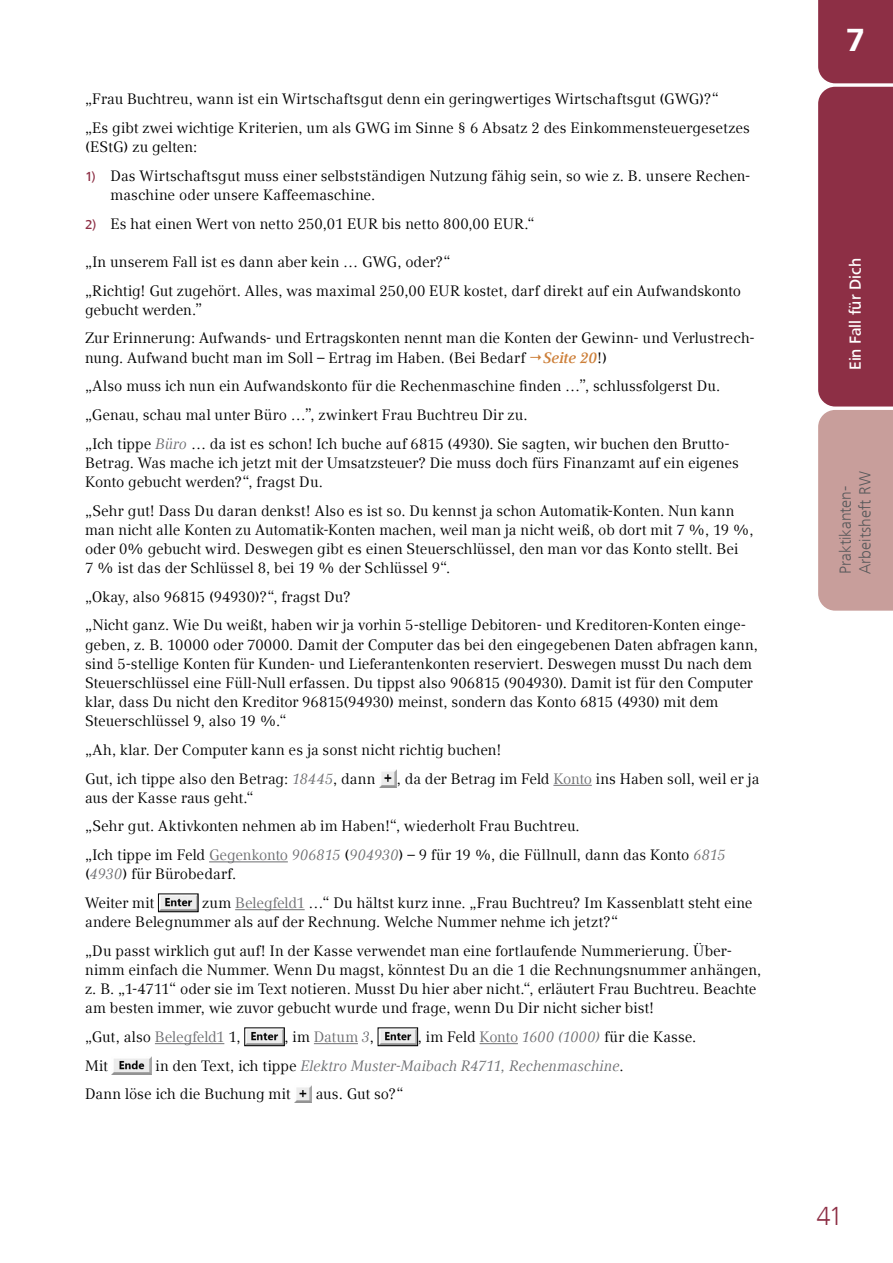
<style>
.page{position:relative;width:893px;height:1263px;background:#fff}
.page>*{position:absolute;margin:0;border:0;box-sizing:border-box;transform-origin:0 0}
.t1{font:700 33px "Frutiger Next Com";color:#fff}
.t2{font:300 27px "Frutiger Next Com";color:#8d2f45}
.t3{font:300 16.5px/19.8px "Frutiger Next Com";color:#58595b}
.t4{font:500 16.5px "Frutiger Next Com";color:#fff}
.Standard__nach_Liste{font:15px/19.2px "Compatil TDATEV";letter-spacing:.005em;color:#000}
.t5{font:italic 15px "Compatil TDATEV";letter-spacing:.005em;color:#6d6e71}
.t6{font:15px "Compatil TDATEV";letter-spacing:.02em;color:#6d6e71}
.s1{font-family:"Frutiger Next Com";font-weight:500;font-size:13.5px;color:#8d2f45}
.s2{font-weight:700;font-style:italic;color:#cd803a}
.s3{font-style:italic;color:#6d6e71}
.s4{color:#6d6e71}
.s5{color:#000}
.s6{font-style:italic}
.s7{font-style:normal;color:#000}
</style>
<div class="page">
<svg style="left:818px;top:0;width:75px;height:611px;background:#a25764"></svg>
<hr style="left:553px;top:785px;width:39px;height:1px;background:#6d6e71">
<hr style="left:209px;top:861px;width:79px;height:1px;background:#6d6e71">
<hr style="left:235px;top:909px;width:70px;height:1px;background:#6d6e71">
<hr style="left:155px;top:1043px;width:69px;height:1px;background:#6d6e71">
<hr style="left:314px;top:1043px;width:44px;height:1px;background:#6d6e71">
<hr style="left:480px;top:1043px;width:38px;height:1px;background:#6d6e71">
<img style="left:380px;top:770px;width:17px;height:17px">
<img style="left:160px;top:896px;width:36px;height:14px">
<div style="left:158px;top:894px;width:40px;height:18px;border:1px solid #000"></div>
<img style="left:247px;top:1030px;width:35px;height:14px">
<div style="left:245px;top:1028px;width:39px;height:18px;border:1px solid #000"></div>
<img style="left:380px;top:1030px;width:36px;height:14px">
<div style="left:378px;top:1028px;width:40px;height:18px;border:1px solid #000"></div>
<img style="left:112px;top:1057px;width:40px;height:17px">
<img style="left:294px;top:1085px;width:18px;height:18px">
<p class="Standard__nach_Liste" style="left:85px;top:90px;width:635px">„Frau Buchtreu, wann ist ein Wirtschaftsgut denn ein geringwertiges Wirtschaftsgut (GWG)?“</p>
<p class="Standard__nach_Liste" style="left:85px;top:118px;width:666px">„Es gibt zwei wichtige Kriterien, um als GWG im Sinne § 6 Absatz 2 des Einkommensteuergesetzes (EStG) zu gelten:</p>
<p class="Standard__nach_Liste" style="left:111px;top:166px;width:641px;text-indent:-26px"><span class="s1">1)</span> Das Wirtschaftsgut muss einer selbstständigen Nutzung fähig sein, so wie z. B. unsere Rechen&shy;maschine oder unsere Kaffeemaschine.</p>
<p class="Standard__nach_Liste" style="left:85px;top:214px;width:451px"><span class="s1">2)</span> Es hat einen Wert von netto 250,01 EUR bis netto 800,00 EUR.“</p>
<p class="Standard__nach_Liste" style="left:85px;top:252px;width:367px">„In unserem Fall ist es dann aber kein … GWG, oder?“</p>
<p class="Standard__nach_Liste" style="left:85px;top:281px;width:657px">„Richtig! Gut zugehört. Alles, was maximal 250,00 EUR kostet, darf direkt auf ein Aufwandskonto gebucht werden.”</p>
<p class="Standard__nach_Liste" style="left:85px;top:329px;width:671px">Zur Erinnerung: Aufwands- und Ertragskonten nennt man die Konten der Gewinn- und Verlustrech&shy;nung. Aufwand bucht man im Soll – Ertrag im Haben. (Bei Bedarf <span class="s2">Seite 20</span>!)</p>
<p class="Standard__nach_Liste" style="left:85px;top:377px;width:637px">„Also muss ich nun ein Aufwandskonto für die Rechenmaschine finden …”, schlussfolgerst Du.</p>
<p class="Standard__nach_Liste" style="left:85px;top:405px;width:444px">„Genau, schau mal unter Büro …”, zwinkert Frau Buchtreu Dir zu.</p>
<p class="Standard__nach_Liste" style="left:85px;top:434px;width:655px">„Ich tippe <span class="s3">Büro</span> … da ist es schon! Ich buche auf 6815 (4930). Sie sagten, wir buchen den Brutto-<br>Betrag. Was mache ich jetzt mit der Umsatzsteuer? Die muss doch fürs Finanzamt auf ein eigenes<br>Konto gebucht werden?“, fragst Du.</p>
<p class="Standard__nach_Liste" style="left:85px;top:501px;width:670px">„Sehr gut! Dass Du daran denkst! Also es ist so. Du kennst ja schon Automatik-Konten. Nun kann man nicht alle Konten zu Automatik-Konten machen, weil man ja nicht weiß, ob dort mit 7 %, 19 %, oder 0% gebucht wird. Deswegen gibt es einen Steuerschlüssel, den man vor das Konto stellt. Bei<br>7 % ist das der Schlüssel 8, bei 19 % der Schlüssel 9“.</p>
<p class="Standard__nach_Liste" style="left:85px;top:587px;width:267px">„Okay, also 96815 (94930)?“, fragst Du?</p>
<p class="Standard__nach_Liste" style="left:85px;top:616px;width:674px">„Nicht ganz. Wie Du weißt, haben wir ja vorhin 5-stellige Debitoren- und Kreditoren-Konten einge&shy;geben, z. B. 10000 oder 70000. Damit der Computer das bei den eingegebenen Daten abfragen kann, sind 5-stellige Konten für Kunden- und Lieferantenkonten reserviert. Deswegen musst Du nach dem Steuerschlüssel eine Füll-Null erfassen. Du tippst also 906815 (904930). Damit ist für den Computer klar, dass Du nicht den Kreditor 96815(94930) meinst, sondern das Konto 6815 (4930) mit dem Steuerschlüssel 9, also 19 %.“</p>
<p class="Standard__nach_Liste" style="left:85px;top:740px;width:418px">„Ah, klar. Der Computer kann es ja sonst nicht richtig buchen!</p>
<p class="Standard__nach_Liste" style="left:85px;top:769px;width:292px">Gut, ich tippe also den Betrag: <span class="s3">18445</span>, dann</p>
<p class="Standard__nach_Liste" style="left:397px;top:769px;width:364px">, da der Betrag im Feld <span class="s4">Konto</span> ins Haben soll, weil er ja</p>
<p class="Standard__nach_Liste" style="left:85px;top:788px;width:170px">aus der Kasse raus geht.“</p>
<p class="Standard__nach_Liste" style="left:85px;top:817px;width:496px">„Sehr gut. Aktivkonten nehmen ab im Haben!“, wiederholt Frau Buchtreu.</p>
<p class="Standard__nach_Liste" style="left:85px;top:845px;width:642px">„Ich tippe im Feld <span class="s4">Gegenkonto</span> <span class="s3">906815</span> (<span class="s3">904930</span>) – 9 für 19 %, die Füllnull, dann das Konto <span class="s3">6815 </span>(<span class="s3">4930</span>) für Bürobedarf.</p>
<p class="Standard__nach_Liste" style="left:85px;top:893px;width:71px">Weiter mit</p>
<p class="Standard__nach_Liste" style="left:85px;top:893px;width:669px;text-indent:117px">zum <span class="s4">Belegfeld1</span> …“ Du hältst kurz inne. „Frau Buchtreu? Im Kassenblatt steht eine andere Belegnummer als auf der Rechnung. Welche Nummer nehme ich jetzt?“</p>
<p class="Standard__nach_Liste" style="left:85px;top:941px;width:678px">„Du passt wirklich gut auf! In der Kasse verwendet man eine fortlaufende Nummerierung. Über&shy;nimm einfach die Nummer. Wenn Du magst, könntest Du an die 1 die Rechnungsnummer anhängen, z. B. „1-4711“ oder sie im Text notieren. Musst Du hier aber nicht.“, erläutert Frau Buchtreu. Beachte am besten immer, wie zuvor gebucht wurde und frage, wenn Du Dir nicht sicher bist!</p>
<p class="Standard__nach_Liste" style="left:85px;top:1027px;width:157px">„Gut, also <span class="s4">Belegfeld1</span> 1,</p>
<p class="t6" style="left:284px;top:1028px;width:91px"><span class="s5">, im</span> Datum <span class="s6">3</span><span class="s5">,</span></p>
<p class="Standard__nach_Liste" style="left:418px;top:1027px;width:280px">, im Feld <span class="s4">Konto</span> <span class="s3">1600 (1000)</span> für die Kasse.</p>
<p class="Standard__nach_Liste" style="left:85px;top:1056px;width:24px">Mit</p>
<p class="t5" style="left:156px;top:1057px;width:469px"><span class="s7">in den Text, ich tippe</span> Elektro Muster-Maibach R4711, Rechenmaschine<span class="s7">.</span></p>
<p class="Standard__nach_Liste" style="left:85px;top:1085px;width:207px">Dann löse ich die Buchung mit</p>
<p class="Standard__nach_Liste" style="left:316px;top:1085px;width:89px">aus. Gut so?“</p>
<h1 class="t1" style="left:846px;top:21px;width:21px">7</h1>
<p class="t4" style="left:846px;top:370px;width:113px;rotate:-90deg">Ein Fall für Dich</p>
<p class="t3" style="left:835px;top:574px;width:104px;rotate:-90deg">Praktikanten-<br>Arbeitsheft RW</p>
<h2 class="t2" style="left:816px;top:1200px;width:28px">41</h2>
</div>
